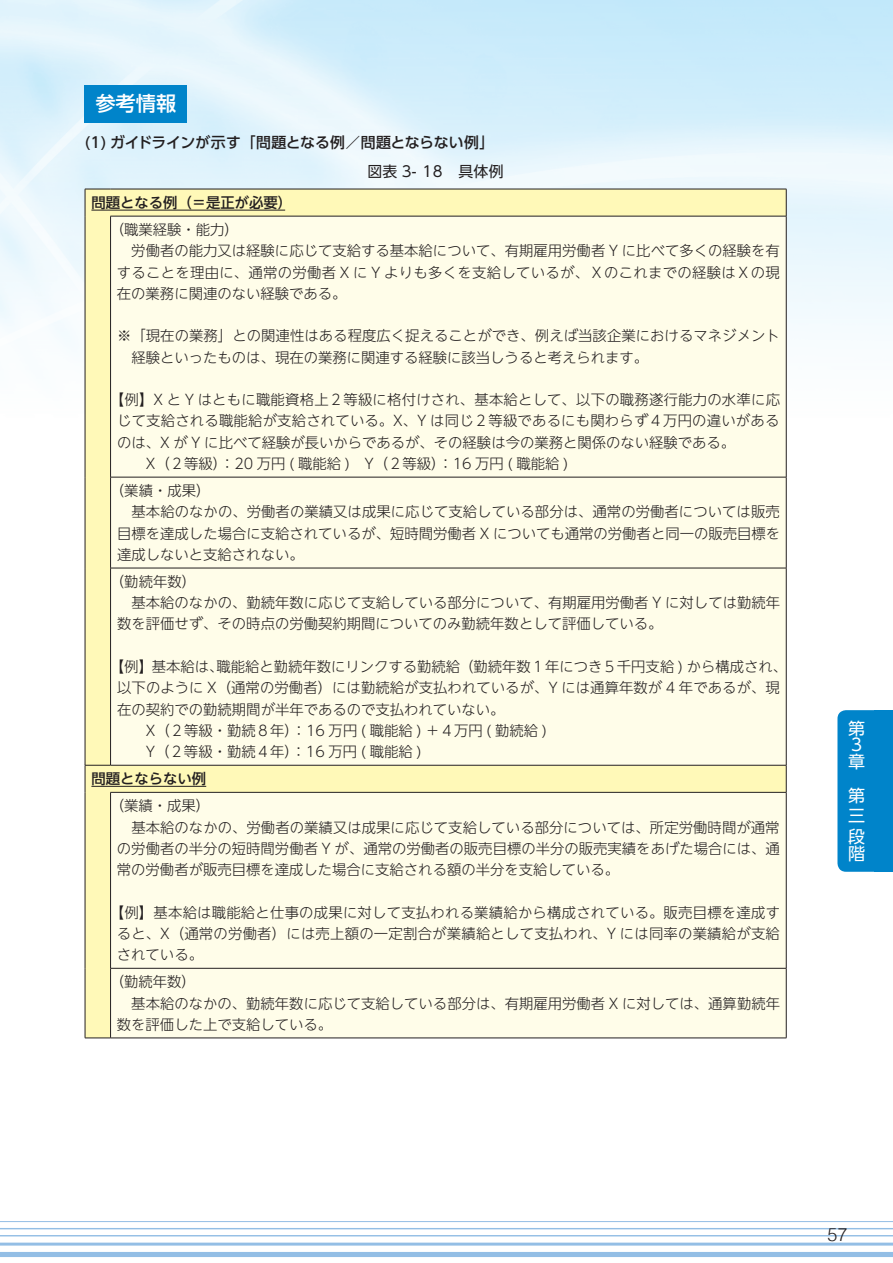
<style>
.page{position:relative;width:893px;height:1263px;background:#fff}
.page>*{position:absolute;margin:0;border:0;box-sizing:border-box;transform-origin:0 0}
.t1{font:500 20.25px "UD Shin Go Pr 6 N";color:#fff}
.t2{font:300 18px "Helvetica";color:#231f20}
.t3{font:16.95px "UD Shin Go Pr 6 N";color:#fff}
.t4{font:500 14.85px "UD Shin Go Pr 6 N";letter-spacing:-.015em;color:#231f20}
.t5{font:14.85px "UD Shin Go Pr 6 N";letter-spacing:.03em;color:#231f20}
.t6{font:300 14.4px/21.3px "UD Shin Go NT Pr 6 N";color:#231f20}
.t7{font:500 14.4px "UD Shin Go NT Pr 6 N";color:#231f20}
</style>
<div class="page">
<img style="left:0;top:0;width:893px;height:1246px">
<hr style="left:0;top:1228px;width:893px;height:1px;background:#93bee5">
<hr style="left:0;top:1235px;width:893px;height:1px;background:#93bee5">
<hr style="left:0;top:1242px;width:893px;height:3px;background:#93bee5">
<hr style="left:0;top:1221px;width:893px;height:1px;background:#93bee5">
<div style="left:0;top:1252px;width:893px;height:5px;background:#93bee5"></div>
<div style="left:837px;top:710px;width:37px;height:162px;background:#0084ca"></div>
<div style="left:874px;top:710px;width:19px;height:162px;background:#0084ca"></div>
<div style="left:85px;top:85px;width:102px;height:37px;background:#0084ca"></div>
<div style="left:86px;top:190px;width:700px;height:848px;background:#fff9b8"></div>
<div style="left:111px;top:217px;width:675px;height:821px;background:#fffde9"></div>
<svg style="left:85px;top:189px;width:26px;height:27px"></svg>
<hr style="left:111px;top:189px;width:675px;height:1px;background:#231f20">
<svg style="left:786px;top:189px;width:1px;height:27px"></svg>
<hr style="left:85px;top:216px;width:1px;height:261px;background:#231f20">
<hr style="left:85px;top:477px;width:1px;height:91px;background:#231f20">
<hr style="left:85px;top:568px;width:1px;height:197px;background:#231f20">
<svg style="left:85px;top:765px;width:26px;height:27px"></svg>
<hr style="left:111px;top:765px;width:675px;height:1px;background:#231f20">
<svg style="left:786px;top:765px;width:1px;height:27px"></svg>
<hr style="left:85px;top:792px;width:1px;height:176px;background:#231f20">
<hr style="left:85px;top:968px;width:1px;height:70px;background:#231f20">
<svg style="left:85px;top:1038px;width:26px;height:1px"></svg>
<hr style="left:110px;top:216px;width:676px;height:1px;background:#231f20">
<hr style="left:110px;top:216px;width:1px;height:261px;background:#231f20">
<hr style="left:786px;top:216px;width:1px;height:261px;background:#231f20">
<hr style="left:110px;top:477px;width:676px;height:1px;background:#231f20">
<hr style="left:110px;top:477px;width:1px;height:91px;background:#231f20">
<hr style="left:786px;top:477px;width:1px;height:91px;background:#231f20">
<hr style="left:110px;top:568px;width:676px;height:1px;background:#231f20">
<hr style="left:110px;top:568px;width:1px;height:197px;background:#231f20">
<hr style="left:786px;top:568px;width:1px;height:197px;background:#231f20">
<hr style="left:110px;top:792px;width:676px;height:1px;background:#231f20">
<hr style="left:110px;top:792px;width:1px;height:176px;background:#231f20">
<hr style="left:786px;top:792px;width:1px;height:176px;background:#231f20">
<hr style="left:110px;top:968px;width:676px;height:1px;background:#231f20">
<hr style="left:110px;top:968px;width:1px;height:70px;background:#231f20">
<hr style="left:786px;top:968px;width:1px;height:70px;background:#231f20">
<hr style="left:111px;top:1038px;width:675px;height:1px;background:#231f20">
<hr style="left:91px;top:210px;width:194px;height:1px;background:#231f20">
<hr style="left:91px;top:786px;width:115px;height:1px;background:#231f20">
<h1 class="t1" style="left:95px;top:87px;width:82px">参考情報</h1>
<p class="t4" style="left:85px;top:130px;width:411px">(１) ガイドラインが示す「問題となる例／問題とならない例」</p>
<p class="t5" style="left:367px;top:159px;width:138px">図表 3- 18　具体例</p>
<p class="t7" style="left:91px;top:191px;width:202px">問題となる例（＝是正が必要）</p>
<p class="t6" style="left:117px;top:218px;width:664px;text-indent:-7px">（職業経験・能力）<br>　労働者の能力又は経験に応じて支給する基本給について、有期雇用労働者 Y に比べて多くの経験を有することを理由に、通常の労働者 X に Y よりも多くを支給しているが、Ｘのこれまでの経験はＸの現在の業務に関連のない経験である。</p>
<p class="t6" style="left:131px;top:325px;width:650px;text-indent:-14px">※「現在の業務」との関連性はある程度広く捉えることができ、例えば当該企業におけるマネジメント経験といったものは、現在の業務に関連する経験に該当しうると考えられます。</p>
<p class="t6" style="left:117px;top:389px;width:664px;text-indent:-7px">【例】X と Y はともに職能資格上２等級に格付けされ、基本給として、以下の職務遂行能力の水準に応じて支給される職能給が支給されている。X、Y は同じ２等級であるにも関わらず４万円の違いがあるのは、X が Y に比べて経験が長いからであるが、その経験は今の業務と関係のない経験である。<br>　　X（２等級）：20 万円 ( 職能給 )　Y（２等級）：16 万円 ( 職能給 )</p>
<p class="t6" style="left:117px;top:479px;width:665px;text-indent:-7px">（業績・成果）<br>　基本給のなかの、労働者の業績又は成果に応じて支給している部分は、通常の労働者については販売目標を達成した場合に支給されているが、短時間労働者 X についても通常の労働者と同一の販売目標を達成しないと支給されない。</p>
<p class="t6" style="left:117px;top:570px;width:664px;text-indent:-7px">（勤続年数）<br>　基本給のなかの、勤続年数に応じて支給している部分について、有期雇用労働者 Y に対しては勤続年数を評価せず、その時点の労働契約期間についてのみ勤続年数として評価している。</p>
<p class="t6" style="left:117px;top:655px;width:672px;text-indent:-7px">【例】基本給は、職能給と勤続年数にリンクする勤続給（勤続年数１年につき５千円支給 ) から構成され、以下のように X（通常の労働者）には勤続給が支払われているが、Y には通算年数が 4 年であるが、現在の契約での勤続期間が半年であるので支払われていない。<br>　　X（２等級・勤続８年）：16 万円 ( 職能給) ＋４万円 ( 勤続給 )<br>　　Y（２等級・勤続４年）：16 万円 ( 職能給 )</p>
<p class="t7" style="left:91px;top:767px;width:116px">問題とならない例</p>
<p class="t6" style="left:117px;top:795px;width:664px;text-indent:-7px">（業績・成果）<br>　基本給のなかの、労働者の業績又は成果に応じて支給している部分については、所定労働時間が通常の労働者の半分の短時間労働者 Y が、通常の労働者の販売目標の半分の販売実績をあげた場合には、通常の労働者が販売目標を達成した場合に支給される額の半分を支給している。</p>
<p class="t6" style="left:117px;top:901px;width:665px;text-align:justify;text-indent:-7px">【例】基本給は職能給と仕事の成果に対して支払われる業績給から構成されている。販売目標を達成すると、X（通常の労働者）には売上額の一定割合が業績給として支払われ、Y には同率の業績給が支給されている。</p>
<p class="t6" style="left:117px;top:971px;width:665px;text-indent:-7px">（勤続年数）<br>　基本給のなかの、勤続年数に応じて支給している部分は、有期雇用労働者 X に対しては、通算勤続年数を評価した上で支給している。</p>
<p class="t3" style="left:848px;top:715px;width:19px">第</p>
<p class="t3" style="left:848px;top:731px;width:19px">３</p>
<p class="t3" style="left:848px;top:747px;width:19px">章</p>
<p class="t3" style="left:848px;top:782px;width:19px">第</p>
<p class="t3" style="left:848px;top:802px;width:19px">三</p>
<p class="t3" style="left:848px;top:823px;width:19px">段</p>
<p class="t3" style="left:848px;top:840px;width:19px">階</p>
<p class="t2" style="left:827px;top:1219px;width:22px">57</p>
</div>
